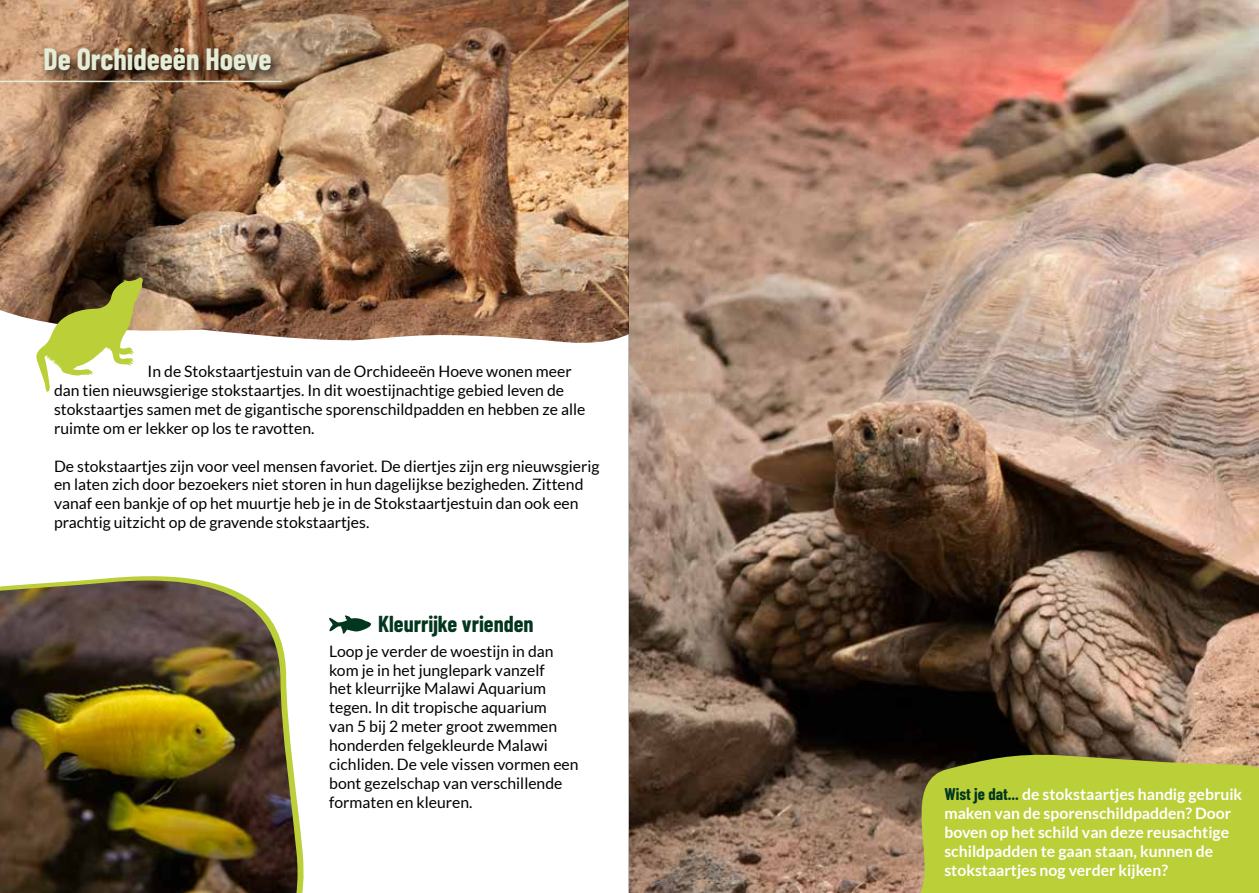
<style>
.page{position:relative;width:1259px;height:893px;background:#fff}
.page>*{position:absolute;margin:0;border:0;box-sizing:border-box;transform-origin:0 0}
.t1{font:700 30px "Barlow Condensed";color:#e5edd7}
.t2{font:700 22.5px "Barlow Condensed";color:#02361f}
.t3{font:15.75px/18.9px "Lato";color:#000}
.t4{font:700 15.75px/18.9px "Lato";color:#fff}
.s1{font-family:"Barlow Condensed";font-size:16.5px;color:#02361f}
</style>
<div class="page">
<img style="left:0;top:0;width:629px;height:353px">
<hr style="left:0;top:81px;width:281px;height:1px;background:#e5edd7">
<div style="left:41px;top:45px;width:242px;height:38px;background:#000;opacity:.75"></div>
<svg style="left:88px;top:576px;width:213px;height:317px"></svg>
<img style="left:0;top:580px;width:298px;height:313px">
<img style="left:629px;top:0;width:630px;height:893px">
<svg style="left:902px;top:753px;width:357px;height:140px;background:#b1c13a"></svg>
<svg style="left:36px;top:276px;width:107px;height:116px"></svg>
<svg style="left:329px;top:615px;width:42px;height:19px"></svg>
<h1 class="t1" style="left:43px;top:38px;width:230px">De Orchideeën Hoeve</h1>
<p class="t3" style="left:54px;top:362px;width:533px;text-indent:94px">In de Stokstaartjestuin van de Orchideeën Hoeve wonen meer dan tien nieuwsgierige stokstaartjes. In dit woestijnachtige gebied leven de stokstaartjes samen met de gigantische sporenschildpadden en hebben ze alle ruimte om er lekker op los te ravotten.</p>
<p class="t3" style="left:54px;top:456px;width:547px">De stokstaartjes zijn voor veel mensen favoriet. De diertjes zijn erg nieuwsgierig en laten zich door bezoekers niet storen in hun dagelijkse bezigheden. Zittend vanaf een bankje of op het muurtje heb je in de Stokstaartjestuin dan ook een prachtig uitzicht op de gravende stokstaartjes.</p>
<h2 class="t2" style="left:378px;top:608px;width:157px">Kleurrijke vrienden</h2>
<p class="t3" style="left:329px;top:641px;width:251px">Loop je verder de woestijn in dan kom je in het junglepark vanzelf<br>het kleurrijke Malawi Aquarium tegen. In dit tropische aquarium<br>van 5 bij 2 meter groot zwemmen honderden felgekleurde Malawi cichliden. De vele vissen vormen een bont gezelschap van verschillende formaten en kleuren.</p>
<p class="t4" style="left:944px;top:785px;width:299px"><span class="s1">Wist je dat...</span> de stokstaartjes handig gebruik maken van de sporenschildpadden? Door boven op het schild van deze reusachtige schildpadden te gaan staan, kunnen de stokstaartjes nog verder kijken?</p>
</div>
